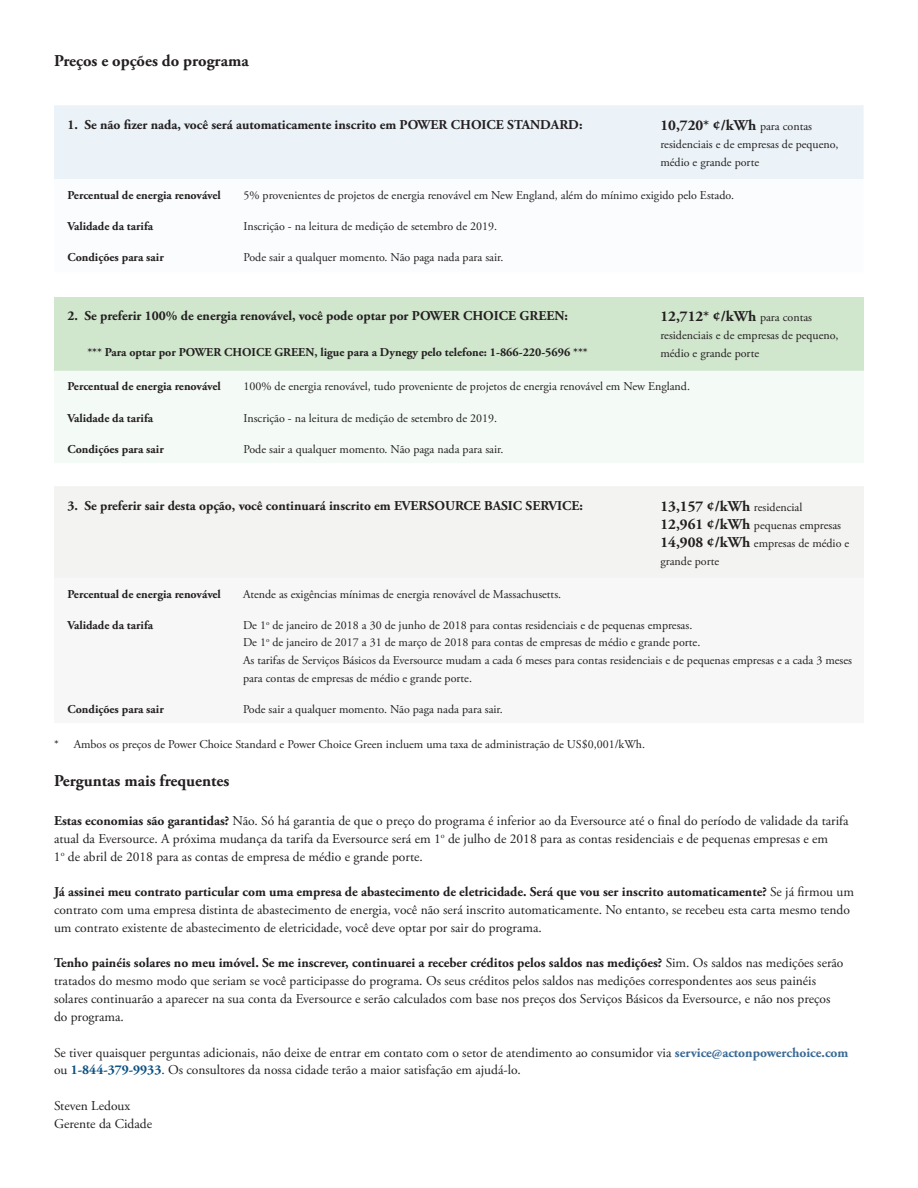
<style>
.page{position:relative;width:918px;height:1188px;background:#fff}
.page>*{position:absolute;margin:0;border:0;box-sizing:border-box;transform-origin:0 0}
.t1{font:700 16.5px "Adobe Garamond Pro";color:#231f20}
.t2{font:700 15px "Adobe Garamond Pro";color:#231f20}
.t3{font:13.5px/18px "Adobe Garamond Pro";color:#231f20}
.t4{font:700 13.5px "Adobe Garamond Pro";color:#231f20}
.t5{font:12px/18px "Adobe Garamond Pro";color:#231f20}
.t6{font:700 12px "Adobe Garamond Pro";color:#231f20}
.s1{font-weight:700;font-size:15px}
.s2{font-weight:400;font-size:12px}
.s3{font-weight:700}
.s4{font-weight:700;color:#3a6a96}
.s5{font-weight:700;color:#0c5183}
</style>
<div class="page">
<div style="left:54px;top:105px;width:810px;height:74px;background:#ebf3f9"></div>
<div style="left:54px;top:297px;width:810px;height:74px;background:#d0e6cd"></div>
<div style="left:54px;top:371px;width:810px;height:92px;background:#f4faf6"></div>
<div style="left:54px;top:486px;width:810px;height:92px;background:#f3f3f1"></div>
<p class="t1" style="left:54px;top:51px;width:196px">Preços e opções do programa</p>
<p class="t4" style="left:68px;top:116px;width:517px">1. Se não fizer nada, você será automaticamente inscrito em POWER CHOICE STANDARD:</p>
<p class="t5" style="left:660px;top:117px;width:180px"><span class="s1">10,720*</span> <span class="s1">¢/kWh</span> para contas residenciais e de empresas de pequeno, médio e grande porte</p>
<p class="t6" style="left:67px;top:188px;width:155px">Percentual de energia renovável</p>
<p class="t6" style="left:67px;top:219px;width:87px">Validade da tarifa</p>
<p class="t6" style="left:67px;top:250px;width:98px">Condições para sair</p>
<p class="t5" style="left:244px;top:186px;width:492px">5% provenientes de projetos de energia renovável em New England, além do mínimo exigido pelo Estado.</p>
<p class="t5" style="left:244px;top:217px;width:255px">Inscrição - na leitura de medição de setembro de 2019.</p>
<p class="t5" style="left:244px;top:249px;width:261px">Pode sair a qualquer momento. Não paga nada para sair.</p>
<p class="t4" style="left:68px;top:308px;width:502px">2. Se preferir 100% de energia renovável, você pode optar por POWER CHOICE GREEN:</p>
<p class="t6" style="left:87px;top:345px;width:502px">*** Para optar por POWER CHOICE GREEN, ligue para a Dynegy pelo telefone: 1-866-220-5696 ***</p>
<p class="t5" style="left:660px;top:309px;width:180px"><span class="s1">12,712*</span> <span class="s1">¢/kWh</span> para contas residenciais e de empresas de pequeno, médio e grande porte</p>
<p class="t6" style="left:67px;top:380px;width:155px">Percentual de energia renovável</p>
<p class="t6" style="left:67px;top:411px;width:87px">Validade da tarifa</p>
<p class="t6" style="left:67px;top:442px;width:98px">Condições para sair</p>
<p class="t5" style="left:244px;top:378px;width:448px">100% de energia renovável, tudo proveniente de projetos de energia renovável em New England.</p>
<p class="t5" style="left:244px;top:409px;width:255px">Inscrição - na leitura de medição de setembro de 2019.</p>
<p class="t5" style="left:244px;top:440px;width:261px">Pode sair a qualquer momento. Não paga nada para sair.</p>
<p class="t4" style="left:68px;top:497px;width:517px">3. Se preferir sair desta opção, você continuará inscrito em EVERSOURCE BASIC SERVICE:</p>
<p class="t2" style="left:660px;top:497px;width:144px">13,157 ¢/kWh <span class="s2">residencial</span></p>
<p class="t5" style="left:660px;top:516px;width:190px"><span class="s1">12,961 ¢/kWh</span> pequenas empresas<br><span class="s1">14,908 ¢/kWh</span> empresas de médio e grande porte</p>
<p class="t6" style="left:68px;top:587px;width:155px">Percentual de energia renovável</p>
<p class="t6" style="left:68px;top:618px;width:87px">Validade da tarifa</p>
<p class="t5" style="left:243px;top:585px;width:320px">Atende as exigências mínimas de energia renovável de Massachusetts.</p>
<p class="t5" style="left:243px;top:617px;width:611px">De 1<sup>o</sup> de janeiro de 2018 a 30 de junho de 2018 para contas residenciais e de pequenas empresas.<br>De 1<sup>o</sup> de janeiro de 2017 a 31 de março de 2018 para contas de empresas de médio e grande porte.<br>As tarifas de Serviços Básicos da Eversource mudam a cada 6 meses para contas residenciais e de pequenas empresas e a cada 3 meses para contas de empresas de médio e grande porte.</p>
<p class="t5" style="left:243px;top:700px;width:261px">Pode sair a qualquer momento. Não paga nada para sair.</p>
<p class="t6" style="left:68px;top:702px;width:98px">Condições para sair</p>
<p class="t5" style="left:54px;top:736px;width:593px">* Ambos os preços de Power Choice Standard e Power Choice Green incluem uma taxa de administração de US$0,001/kWh.</p>
<p class="t1" style="left:54px;top:772px;width:177px">Perguntas mais frequentes</p>
<p class="t3" style="left:54px;top:812px;width:796px"><span class="s3">Estas economias são garantidas?</span> Não. Só há garantia de que o preço do programa é inferior ao da Eversource até o final do período de validade da tarifa atual da Eversource. A próxima mudança da tarifa da Eversource será em 1<sup>o</sup> de julho de 2018 para as contas residenciais e de pequenas empresas e em<br>1<sup>o</sup> de abril de 2018 para as contas de empresa de médio e grande porte.</p>
<p class="t3" style="left:54px;top:883px;width:802px"><span class="s3">Já assinei meu contrato particular com uma empresa de abastecimento de eletricidade. Será que vou ser inscrito automaticamente?</span> Se já firmou um contrato com uma empresa distinta de abastecimento de energia, você não será inscrito automaticamente. No entanto, se recebeu esta carta mesmo tendo um contrato existente de abastecimento de eletricidade, você deve optar por sair do programa.</p>
<p class="t3" style="left:54px;top:954px;width:791px"><span class="s3">Tenho painéis solares no meu imóvel. Se me inscrever, continuarei a receber créditos pelos saldos nas medições?</span> Sim. Os saldos nas medições serão tratados do mesmo modo que seriam se você participasse do programa. Os seus créditos pelos saldos nas medições correspondentes aos seus painéis solares continuarão a aparecer na sua conta da Eversource e serão calculados com base nos preços dos Serviços Básicos da Eversource, e não nos preços do programa.</p>
<p class="t3" style="left:54px;top:1044px;width:796px">Se tiver quaisquer perguntas adicionais, não deixe de entrar em contato com o setor de atendimento ao consumidor via <span class="s4">service@actonpowerchoice.com </span>ou <span class="s5">1-844-379-9933</span>. Os consultores da nossa cidade terão a maior satisfação em ajudá-lo.</p>
<p class="t3" style="left:54px;top:1097px;width:100px">Steven Ledoux<br>Gerente da Cidade</p>
</div>
